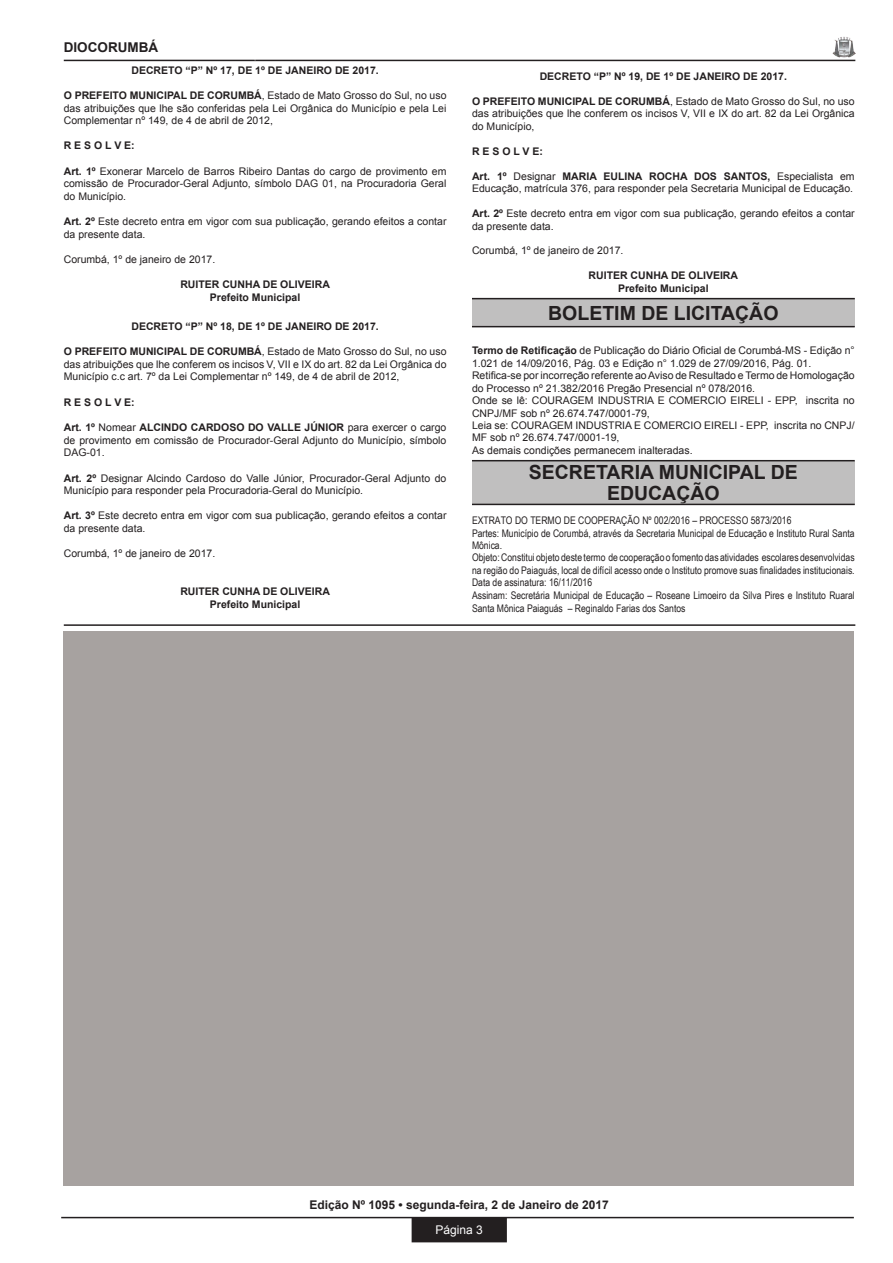
<style>
.page{position:relative;width:893px;height:1263px;background:#fff}
.page>*{position:absolute;margin:0;border:0;box-sizing:border-box;transform-origin:0 0}
.EstiloCorpo_731{font:700 19.5px/21px "Arial";color:#231f20;text-align:center}
.t1{font:700 13.5px "Arial";color:#231f20}
.t2{font:700 12px "Arial";color:#231f20}
.t3{font:12px "Arial";color:#fff}
.t4{font:10.5px/12.6px "Arial";color:#231f20}
.IonewsSumario{font:10.5px/12.5px "Arial Narrow";color:#231f20}
.ionews_tag_end{font:700 10.5px "Arial";color:#231f20}
.ionews_tag_end-2{font:3px "Arial Narrow";color:#fff}
.s1{font-weight:700}
</style>
<div class="page">
<div style="left:412px;top:1218px;width:94px;height:23px;background:#231f20"></div>
<div style="left:412px;top:1217px;width:95px;height:25px;border:2px solid #231f20"></div>
<hr style="left:61px;top:1217px;width:793px;height:1px;background:#231f20">
<hr style="left:64px;top:60px;width:791px;height:1px;background:#231f20">
<img style="left:832px;top:37px;width:23px;height:20px">
<div style="left:472px;top:299px;width:383px;height:28px;background:#c0bfbf"></div>
<hr style="left:472px;top:298px;width:383px;height:1px;background:#231f20">
<hr style="left:472px;top:326px;width:383px;height:1px;background:#231f20">
<div style="left:472px;top:461px;width:383px;height:43px;background:#c0bfbf"></div>
<hr style="left:472px;top:460px;width:383px;height:1px;background:#231f20">
<hr style="left:472px;top:504px;width:383px;height:1px;background:#231f20">
<hr style="left:64px;top:624px;width:791px;height:2px;background:#231f20">
<div style="left:64px;top:631px;width:790px;height:555px;background:#a7a2a0"></div>
<p class="t1" style="left:64px;top:38px;width:96px">DIOCORUMBÁ</p>
<p class="ionews_tag_end-2" style="left:254px;top:58px;width:3px">&lt;</p>
<p class="ionews_tag_end" style="left:131px;top:63px;width:249px">DECRETO “P” Nº 17, DE 1º DE JANEIRO DE 2017.</p>
<p class="t4" style="left:64px;top:89px;width:384px;text-align:justify"><span class="s1">O PREFEITO MUNICIPAL DE CORUMBÁ</span>, Estado de Mato Grosso do Sul, no uso das atribuições que lhe são conferidas pela Lei Orgânica do Município e pela Lei Complementar nº 149, de 4 de abril de 2012,</p>
<p class="ionews_tag_end" style="left:64px;top:139px;width:72px">R E S O L V E:</p>
<p class="t4" style="left:64px;top:165px;width:384px;text-align:justify"><span class="s1">Art. 1º</span> Exonerar Marcelo de Barros Ribeiro Dantas do cargo de provimento em comissão de Procurador-Geral Adjunto, símbolo DAG 01, na Procuradoria Geral do Município.</p>
<p class="t4" style="left:64px;top:215px;width:384px"><span class="s1">Art. 2º</span> Este decreto entra em vigor com sua publicação, gerando efeitos a contar da presente data.</p>
<p class="t4" style="left:64px;top:253px;width:153px">Corumbá, 1º de janeiro de 2017.</p>
<p class="ionews_tag_end" style="left:180px;top:278px;width:151px">RUITER CUNHA DE OLIVEIRA</p>
<p class="ionews_tag_end" style="left:210px;top:290px;width:92px">Prefeito Municipal</p>
<p class="ionews_tag_end" style="left:131px;top:319px;width:249px">DECRETO “P” Nº 18, DE 1º DE JANEIRO DE 2017.</p>
<p class="t4" style="left:64px;top:345px;width:384px;text-align:justify"><span class="s1">O PREFEITO MUNICIPAL DE CORUMBÁ</span>, Estado de Mato Grosso do Sul, no uso das atribuições que lhe conferem os incisos V, VII e IX do art. 82 da Lei Orgânica do Município c.c art. 7º da Lei Complementar nº 149, de 4 de abril de 2012,</p>
<p class="ionews_tag_end" style="left:64px;top:395px;width:72px">R E S O L V E:</p>
<p class="t4" style="left:64px;top:421px;width:384px;text-align:justify"><span class="s1">Art. 1º</span> Nomear <span class="s1">ALCINDO CARDOSO DO VALLE JÚNIOR</span> para exercer o cargo de provimento em comissão de Procurador-Geral Adjunto do Município, símbolo DAG-01.</p>
<p class="t4" style="left:64px;top:472px;width:384px"><span class="s1">Art. 2º</span> Designar Alcindo Cardoso do Valle Júnior, Procurador-Geral Adjunto do<br>Município para responder pela Procuradoria-Geral do Município.</p>
<p class="t4" style="left:64px;top:510px;width:384px"><span class="s1">Art. 3º</span> Este decreto entra em vigor com sua publicação, gerando efeitos a contar da presente data.</p>
<p class="t4" style="left:64px;top:547px;width:153px">Corumbá, 1º de janeiro de 2017.</p>
<p class="ionews_tag_end" style="left:180px;top:584px;width:151px">RUITER CUNHA DE OLIVEIRA</p>
<p class="ionews_tag_end" style="left:210px;top:597px;width:92px">Prefeito Municipal</p>
<p class="ionews_tag_end" style="left:540px;top:69px;width:249px">DECRETO “P” Nº 19, DE 1º DE JANEIRO DE 2017.</p>
<p class="t4" style="left:472px;top:95px;width:384px;text-align:justify"><span class="s1">O PREFEITO MUNICIPAL DE CORUMBÁ</span>, Estado de Mato Grosso do Sul, no uso das atribuições que lhe conferem os incisos V, VII e IX do art. 82 da Lei Orgânica do Município,</p>
<p class="ionews_tag_end" style="left:472px;top:144px;width:72px">R E S O L V E:</p>
<p class="t4" style="left:472px;top:170px;width:384px"><span class="s1">Art. 1º</span> Designar <span class="s1">MARIA EULINA ROCHA DOS SANTOS,</span> Especialista em<br>Educação, matrícula 376, para responder pela Secretaria Municipal de Educação.</p>
<p class="t4" style="left:472px;top:207px;width:384px"><span class="s1">Art. 2º</span> Este decreto entra em vigor com sua publicação, gerando efeitos a contar da presente data.</p>
<p class="t4" style="left:472px;top:245px;width:153px">Corumbá, 1º de janeiro de 2017.</p>
<p class="ionews_tag_end" style="left:589px;top:269px;width:151px">RUITER CUNHA DE OLIVEIRA</p>
<p class="ionews_tag_end" style="left:618px;top:281px;width:92px">Prefeito Municipal</p>
<p class="EstiloCorpo_731" style="left:548px;top:303px;width:232px">BOLETIM DE LICITAÇÃO</p>
<p class="t4" style="left:472px;top:344px;width:384px"><span class="s1">Termo de Retificação</span> de Publicação do Diário Oficial de Corumbá-MS - Edição n°<br>1.021 de 14/09/2016, Pág. 03 e Edição n° 1.029 de 27/09/2016, Pág. 01.</p>
<p class="t4" style="left:472px;top:369px;width:384px">Retifica-se por incorreção referente ao Aviso de Resultado e Termo de Homologação do Processo nº 21.382/2016 Pregão Presencial nº 078/2016.</p>
<p class="t4" style="left:472px;top:394px;width:384px">Onde se lê: COURAGEM INDUSTRIA E COMERCIO EIRELI - EPP, inscrita no<br>CNPJ/MF sob nº 26.674.747/0001-79,</p>
<p class="t4" style="left:472px;top:419px;width:384px">Leia se: COURAGEM INDUSTRIA E COMERCIO EIRELI - EPP, inscrita no CNPJ/<br>MF sob nº 26.674.747/0001-19,</p>
<p class="t4" style="left:472px;top:444px;width:222px">As demais condições permanecem inalteradas.</p>
<p class="EstiloCorpo_731" style="left:529px;top:462px;width:271px">SECRETARIA MUNICIPAL DE<br>EDUCAÇÃO</p>
<p class="IonewsSumario" style="left:472px;top:514px;width:321px">EXTRATO DO TERMO DE COOPERAÇÃO Nº 002/2016 – PROCESSO 5873/2016</p>
<p class="IonewsSumario" style="left:472px;top:526px;width:384px">Partes: Município de Corumbá, através da Secretaria Municipal de Educação e Instituto Rural Santa<br>Mônica.</p>
<p class="IonewsSumario" style="left:472px;top:551px;width:384px">Objeto: Constitui objeto deste termo de cooperação o fomento das atividades escolares desenvolvidas na região do Paiaguás, local de difícil acesso onde o Instituto promove suas finalidades institucionais.</p>
<p class="IonewsSumario" style="left:472px;top:576px;width:122px">Data de assinatura: 16/11/2016</p>
<p class="IonewsSumario" style="left:472px;top:588px;width:384px">Assinam: Secretária Municipal de Educação – Roseane Limoeiro da Silva Pires e Instituto Ruaral<br>Santa Mônica Paiaguás – Reginaldo Farias dos Santos</p>
<p class="t2" style="left:310px;top:1197px;width:301px">Edição Nº 1095 • segunda-feira, 2 de Janeiro de 2017</p>
<p class="t3" style="left:436px;top:1222px;width:49px">Página 3</p>
</div>
